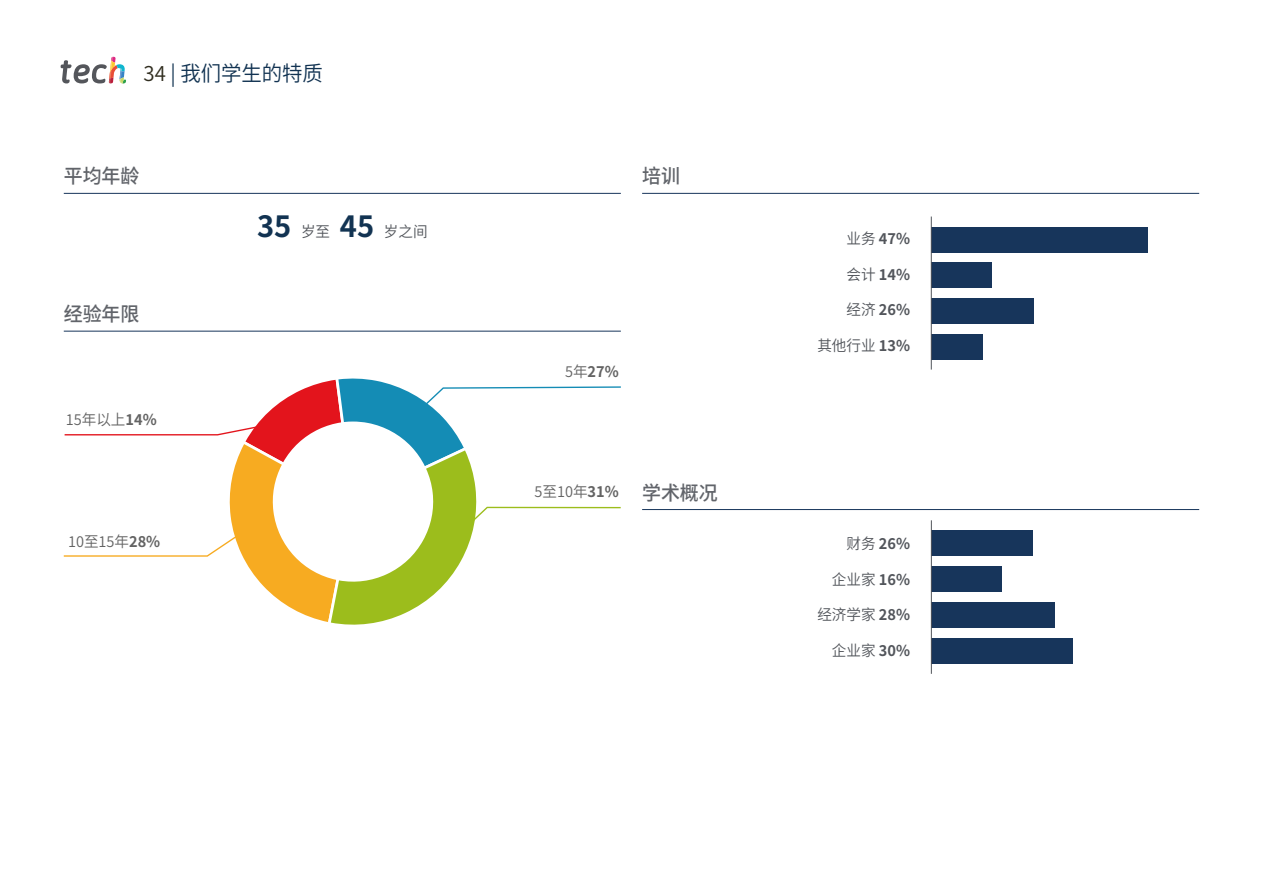
<style>
.page{position:relative;width:1263px;height:893px;background:#fff}
.page>*{position:absolute;margin:0;border:0;box-sizing:border-box;transform-origin:0 0}
.t1{font:21px "Source Han Sans CN";color:#123352}
.t2{font:500 19.5px "Source Han Sans CN";color:#61646a}
.t3{font:15px "Source Han Sans CN";color:#52555b}
.t4{font:15px "Source Han Sans CN";color:#636363}
.t5{font:700 15px "Source Han Sans CN";color:#52555b}
.t6{font:700 15px "Source Han Sans CN";color:#636363}
.s1{color:#312e20}
.s2{font-weight:700}
.s3{font-weight:700;font-size:30px;color:#123352}
.s4{font-weight:400}
</style>
<div class="page">
<svg style="left:61px;top:57px;width:65px;height:27px"></svg>
<hr style="left:64px;top:193px;width:557px;height:1px;background:#17355b">
<hr style="left:64px;top:331px;width:557px;height:1px;background:#17355b">
<hr style="left:642px;top:509px;width:557px;height:1px;background:#17355b">
<div style="left:931px;top:531px;width:102px;height:25px;background:#17355b"></div>
<div style="left:931px;top:566px;width:71px;height:26px;background:#17355b"></div>
<div style="left:931px;top:602px;width:124px;height:26px;background:#17355b"></div>
<div style="left:931px;top:638px;width:141px;height:25px;background:#17355b"></div>
<hr style="left:931px;top:520px;width:1px;height:154px;background:#52555b">
<hr style="left:642px;top:193px;width:557px;height:1px;background:#17355b">
<div style="left:931px;top:227px;width:217px;height:25px;background:#17355b"></div>
<div style="left:931px;top:262px;width:61px;height:26px;background:#17355b"></div>
<div style="left:931px;top:298px;width:102px;height:26px;background:#17355b"></div>
<div style="left:931px;top:334px;width:51px;height:25px;background:#17355b"></div>
<hr style="left:931px;top:217px;width:1px;height:153px;background:#52555b">
<svg style="left:64px;top:378px;width:557px;height:247px"></svg>
<h1 class="t1" style="left:144px;top:61px;width:181px"><span class="s1">34</span> | 我们学生的特质</h1>
<h2 class="t2" style="left:64px;top:165px;width:77px">平均年龄</h2>
<h2 class="t2" style="left:64px;top:303px;width:77px">经验年限</h2>
<p class="t4" style="left:66px;top:411px;width:92px">15年以上<span class="s2">14%</span></p>
<p class="t4" style="left:68px;top:533px;width:94px">10至15年<span class="s2">28%</span></p>
<p class="t3" style="left:257px;top:223px;width:172px"><span class="s3">35</span> 岁至 <span class="s3">45</span> 岁之间</p>
<h2 class="t2" style="left:642px;top:165px;width:39px">培训</h2>
<p class="t6" style="left:565px;top:363px;width:55px"><span class="s4">5年</span>27%</p>
<p class="t4" style="left:534px;top:483px;width:86px">5至10年<span class="s2">31%</span></p>
<h2 class="t2" style="left:642px;top:482px;width:77px">学术概况</h2>
<p class="t5" style="left:846px;top:230px;width:65px"><span class="s4">业务</span> 47%</p>
<p class="t5" style="left:846px;top:266px;width:65px"><span class="s4">会计</span> 14%</p>
<p class="t5" style="left:846px;top:301px;width:65px"><span class="s4">经济</span> 26%</p>
<p class="t3" style="left:817px;top:337px;width:94px">其他行业 <span class="s2">13%</span></p>
<p class="t5" style="left:846px;top:535px;width:65px"><span class="s4">财务</span> 26%</p>
<p class="t3" style="left:832px;top:571px;width:80px">企业家 <span class="s2">16%</span></p>
<p class="t3" style="left:817px;top:606px;width:94px">经济学家 <span class="s2">28%</span></p>
<p class="t3" style="left:832px;top:642px;width:80px">企业家 <span class="s2">30%</span></p>
</div>
